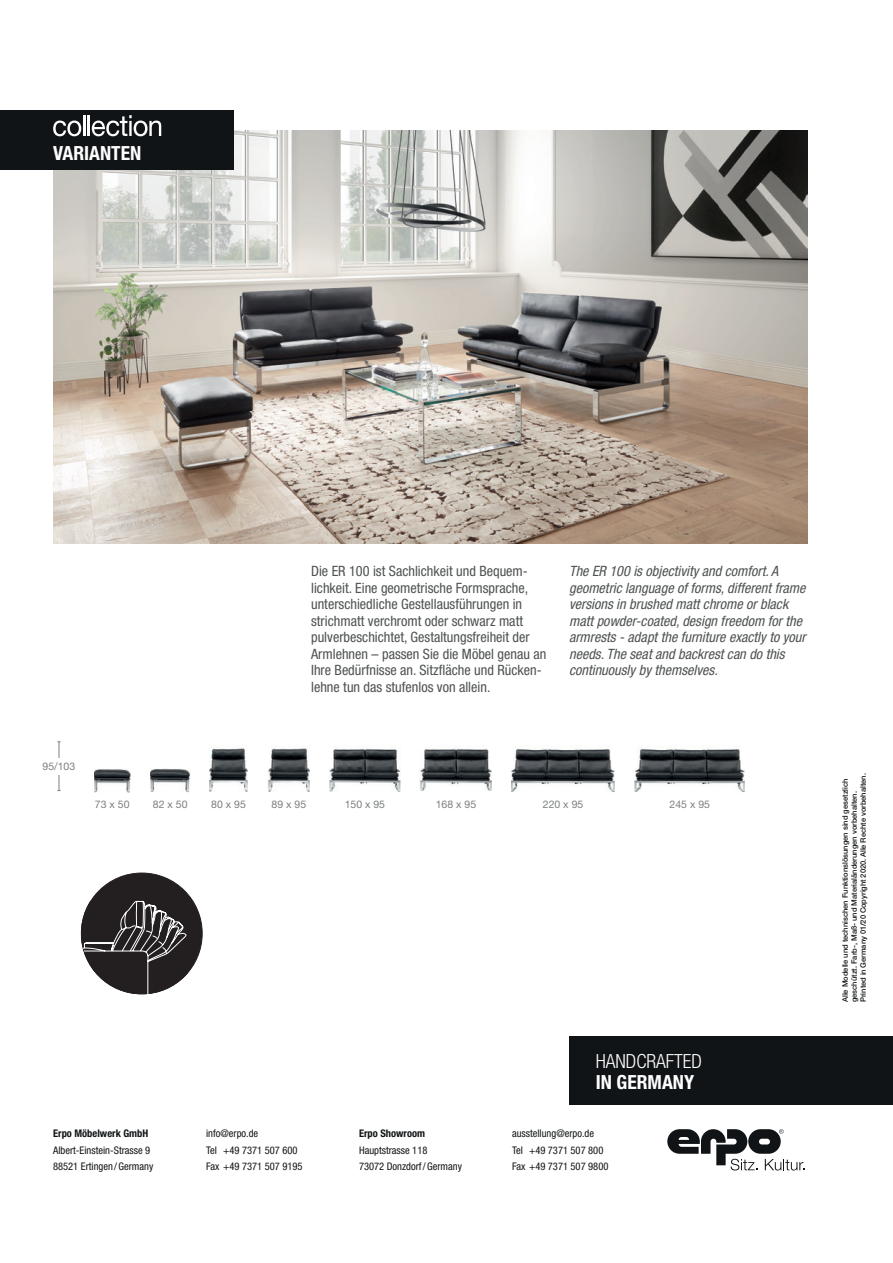
<style>
.page{position:relative;width:893px;height:1263px;background:#fff}
.page>*{position:absolute;margin:0;border:0;box-sizing:border-box;transform-origin:0 0}
.t1{font:700 condensed 19.5px "Helvetica Neue LT";color:#fff}
.t2{font:300 condensed 19.5px "Helvetica Neue LT";color:#fff}
.t3{font:condensed 14.25px/16.5px "Helvetica Neue LT";color:#4f5252}
.t4{font:italic condensed 14.25px/16.5px "Helvetica Neue LT";color:#4f5252}
.t5{font:condensed 10.5px/16.5px "Helvetica Neue LT";color:#111416}
.t6{font:10.5px "Helvetica Neue LT";color:#7c7f7f}
.t7{font:700 condensed 10.5px "Helvetica Neue LT";color:#111416}
.t8{font:500 7.5px/9px "Helvetica Neue LT";color:#111416}
</style>
<div class="page">
<img style="left:53px;top:131px;width:755px;height:412px">
<div style="left:0;top:111px;width:234px;height:59px;background:#111416"></div>
<div style="left:569px;top:1036px;width:324px;height:68px;background:#111416"></div>
<div style="left:81px;top:873px;width:121px;height:121px;background:#231f20;border-radius:50%"></div>
<svg style="left:81px;top:901px;width:108px;height:93px"></svg>
<img style="left:94px;top:769px;width:36px;height:24px">
<hr style="left:59px;top:742px;width:1px;height:48px;background:#7c7f7f">
<div style="left:43px;top:758px;width:32px;height:16px;background:#fff"></div>
<img style="left:209px;top:748px;width:39px;height:44px">
<img style="left:268px;top:748px;width:42px;height:44px">
<img style="left:330px;top:749px;width:70px;height:43px">
<img style="left:420px;top:749px;width:72px;height:42px">
<img style="left:511px;top:749px;width:104px;height:43px">
<img style="left:635px;top:749px;width:110px;height:43px">
<img style="left:150px;top:768px;width:40px;height:24px">
<svg style="left:53px;top:121px;width:28px;height:15px"></svg>
<hr style="left:83px;top:115px;width:2px;height:21px;background:#fff">
<hr style="left:88px;top:115px;width:2px;height:21px;background:#fff">
<svg style="left:92px;top:115px;width:69px;height:21px"></svg>
<svg style="left:667px;top:1129px;width:138px;height:41px"></svg>
<h1 class="t1" style="left:53px;top:141px;width:90px">VARIANTEN</h1>
<p class="t3" style="left:311px;top:563px;width:237px">Die ER 100 ist Sachlichkeit und Bequem&shy;lichkeit. Eine geometrische Formsprache, unterschiedliche Gestellausführungen in strichmatt verchromt oder schwarz matt pulverbeschichtet, Gestaltungsfreiheit der Armlehnen – passen Sie die Möbel genau an Ihre Bedürfnisse an. Sitzfläche und Rücken&shy;lehne tun das stufenlos von allein.</p>
<p class="t4" style="left:569px;top:563px;width:238px">The ER 100 is objectivity and comfort. A geometric language of forms, different frame versions in brushed matt chrome or black matt powder-coated, design freedom for the armrests - adapt the furniture exactly to your needs. The seat and backrest can do this continuously by themselves.</p>
<p class="t6" style="left:43px;top:760px;width:34px">95/103</p>
<p class="t6" style="left:95px;top:798px;width:36px">73 x 50</p>
<p class="t6" style="left:153px;top:798px;width:36px">82 x 50</p>
<p class="t6" style="left:211px;top:798px;width:36px">80 x 95</p>
<p class="t6" style="left:272px;top:798px;width:36px">89 x 95</p>
<p class="t6" style="left:345px;top:798px;width:42px">150 x 95</p>
<p class="t6" style="left:436px;top:798px;width:42px">168 x 95</p>
<p class="t6" style="left:543px;top:798px;width:42px">220 x 95</p>
<p class="t6" style="left:670px;top:798px;width:42px">245 x 95</p>
<h1 class="t2" style="left:596px;top:1050px;width:108px">HANDCRAFTED</h1>
<h1 class="t1" style="left:596px;top:1070px;width:100px">IN GERMANY</h1>
<p class="t7" style="left:53px;top:1127px;width:97px">Erpo Möbelwerk GmbH</p>
<p class="t5" style="left:53px;top:1142px;width:102px">Albert-Einstein-Strasse 9<br>88521 Ertingen /Germany</p>
<p class="t5" style="left:206px;top:1125px;width:98px">info@erpo.de<br>Tel +49 7371 507 600<br>Fax +49 7371 507 9195</p>
<p class="t7" style="left:359px;top:1127px;width:68px">Erpo Showroom</p>
<p class="t5" style="left:359px;top:1142px;width:104px">Hauptstrasse 118<br>73072 Donzdorf/Germany</p>
<p class="t5" style="left:512px;top:1125px;width:98px">ausstellung@erpo.de<br>Tel +49 7371 507 800<br>Fax +49 7371 507 9800</p>
<p class="t8" style="left:840px;top:1002px;width:231px;rotate:-90deg">Alle Modelle und technischen Funktionslösungen sind gesetzlich geschützt. Farb-, Maß- und Materialänderungen vorbehalten.<br>Printed in Germany 01/20 Copyright 2020. Alle Rechte vorbehalten.</p>
</div>
